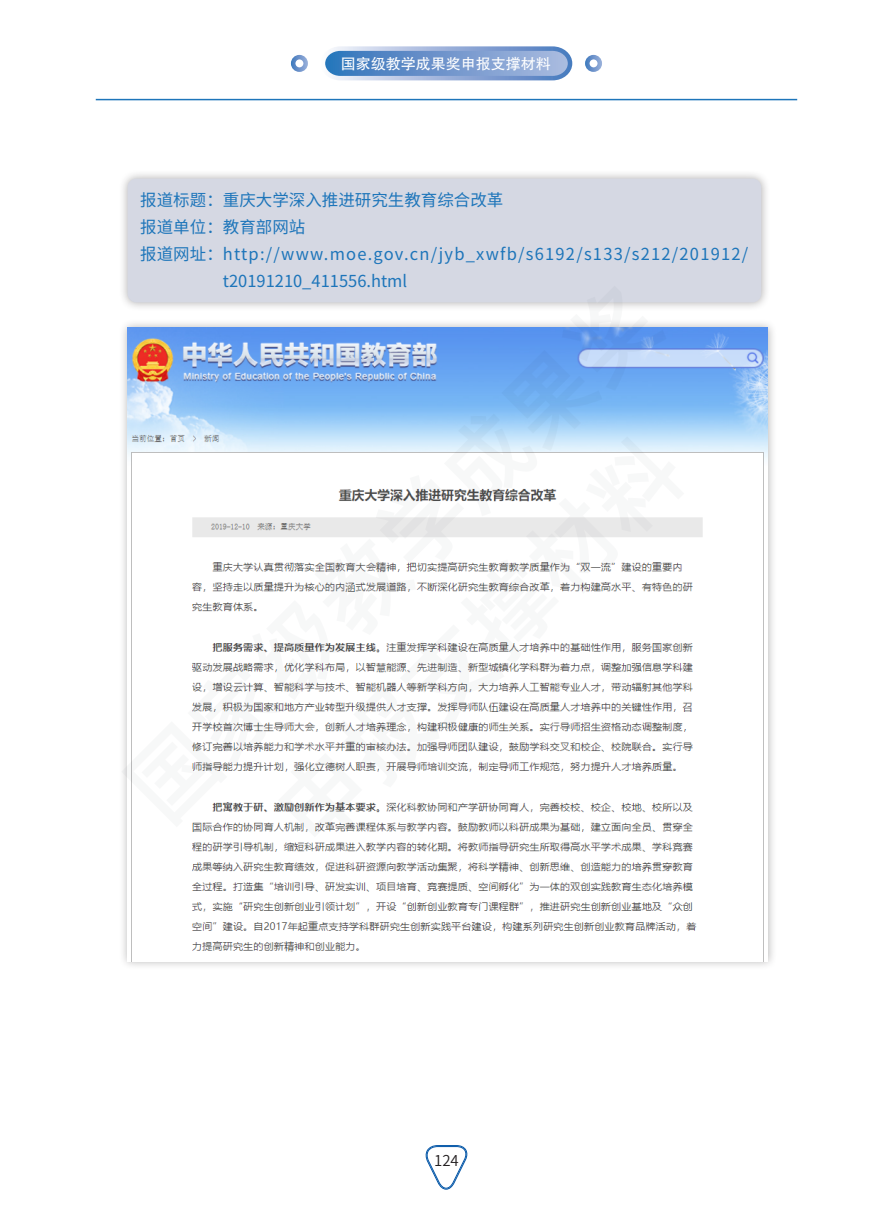
<style>
.page{position:relative;width:893px;height:1212px;background:#fff}
.page>*{position:absolute;margin:0;border:0;box-sizing:border-box;transform-origin:0 0}
.段落样式1{font:16.5px/27px "Source Han Sans SC";letter-spacing:.075em;color:#1d75ba}
.段落样式1-2{font:16.5px "Source Han Sans SC";color:#1d75ba}
.t1{font:15px "FZHTK GBK1 0";color:#fff}
.t2{font:15px "Source Han Sans SC";color:#231f20}
</style>
<div class="page">
<svg style="left:325px;top:46px;width:248px;height:35px;background:#82a3d2"></svg>
<div style="left:291px;top:55px;width:17px;height:17px;border:4px solid #fff;border-radius:50%"></div>
<div style="left:585px;top:55px;width:17px;height:17px;border:4px solid #fff;border-radius:50%"></div>
<hr style="left:96px;top:99px;width:701px;height:1px;background:#1d75ba">
<svg style="left:425px;top:1145px;width:43px;height:44px"></svg>
<div style="left:119px;top:319px;width:658px;height:651px;background:#231f20;opacity:.35"></div>
<img style="left:128px;top:328px;width:639px;height:633px">
<div style="left:119px;top:170px;width:651px;height:142px;background:#231f20;opacity:.35"></div>
<div style="left:128px;top:179px;width:633px;height:123px;background:#d5d8e3;border-radius:9px"></div>
<p class="t1" style="left:341px;top:55px;width:211px">国家级教学成果奖申报支撑材料</p>
<p class="段落样式1-2" style="left:140px;top:191px;width:365px">报道标题：重庆大学深入推进研究生教育综合改革</p>
<p class="段落样式1-2" style="left:140px;top:218px;width:167px">报道单位：教育部网站</p>
<p class="段落样式1" style="left:223px;top:240px;width:527px;text-indent:-83px">报道网址：http://www.moe.gov.cn/jyb_xwfb/s6192/s133/s212/201912/ t20191210_411556.html</p>
<p class="t2" style="left:434px;top:1152px;width:26px">124</p>
</div>
